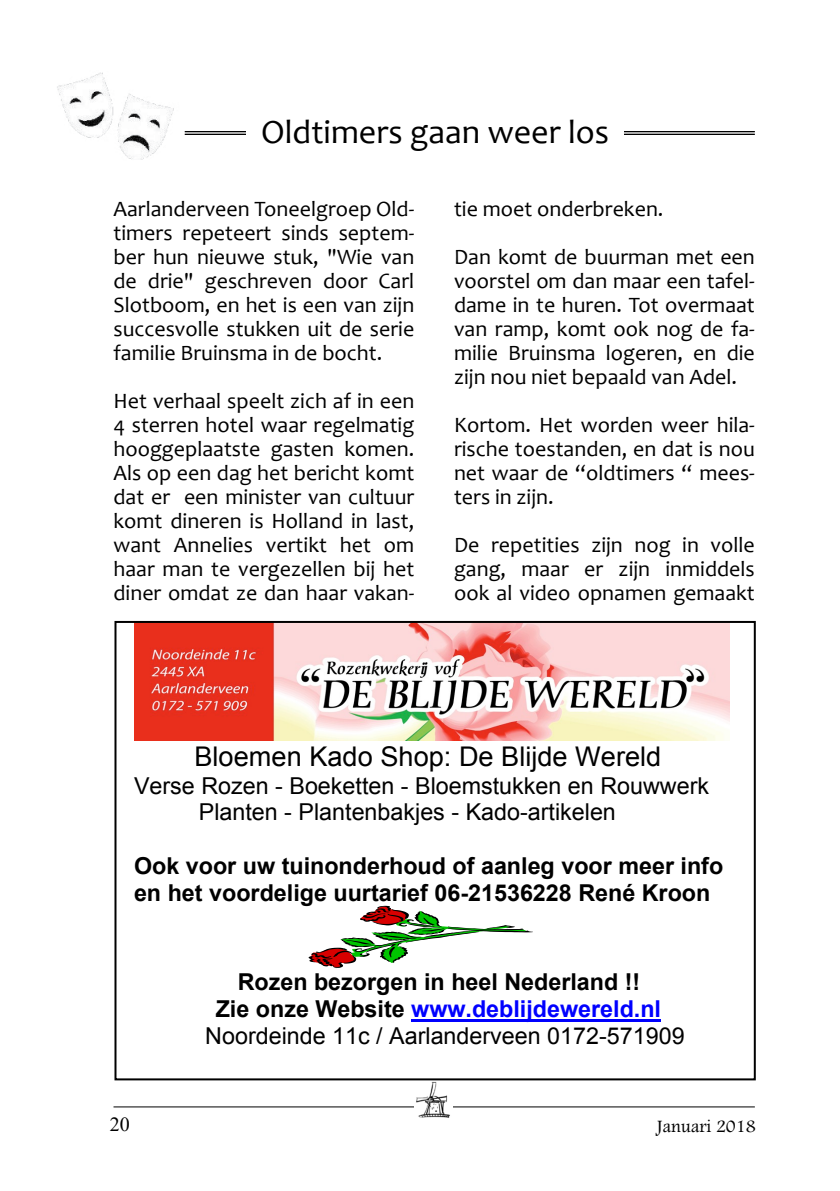
<style>
.page{position:relative;width:840px;height:1191px;background:#fff}
.page>*{position:absolute;margin:0;border:0;box-sizing:border-box;transform-origin:0 0}
.t1{font:34px "Candara";color:#000}
.t2{font:27.2px "Arial";color:#000}
.t3{font:700 23.2px/26.8px "Arial";color:#000}
.t4{font:23.2px/26.8px "Arial";color:#000}
.t5{font:22px/24px "Candara";color:#000;text-align:justify}
.t6{font:20px "Times New Roman";color:#000}
.t7{font:18px "Footlight MT Light";color:#000}
.s1{color:#00f}
.s2{font-weight:400}
</style>
<div class="page">
<hr style="left:113px;top:1106px;width:641px;height:1px;background:#000">
<img style="left:414px;top:1080px;width:38px;height:38px">
<img style="left:134px;top:624px;width:594px;height:116px">
<svg style="left:308px;top:905px;width:224px;height:63px"></svg>
<hr style="left:411px;top:1019px;width:249px;height:2px;background:#00f">
<div style="left:114px;top:621px;width:641px;height:459px;border:2px solid #000"></div>
<img style="left:57px;top:72px;width:128px;height:88px">
<hr style="left:185px;top:131px;width:569px;height:1px;background:#000">
<hr style="left:185px;top:134px;width:569px;height:1px;background:#000">
<div style="left:246px;top:118px;width:377px;height:38px;background:#fff"></div>
<h1 class="t1" style="left:261px;top:110px;width:349px">Oldtimers gaan weer los</h1>
<p class="t5" style="left:113px;top:197px;width:302px">Aarlanderveen Toneelgroep Old&shy;timers repeteert sinds septem&shy;ber hun nieuwe stuk, "Wie van de drie" geschreven door Carl Slotboom, en het is een van zijn succesvolle stukken uit de serie familie Bruinsma in de bocht.</p>
<p class="t5" style="left:113px;top:389px;width:302px">Het verhaal speelt zich af in een 4 sterren hotel waar regelmatig hooggeplaatste gasten komen.<br>Als op een dag het bericht komt dat er een minister van cultuur komt dineren is Holland in last, want Annelies vertikt het om haar man te vergezellen bij het diner omdat ze dan haar vakan-</p>
<p class="t5" style="left:454px;top:185px;width:302px;line-height:48px">tie moet onderbreken.<br>Dan komt de buurman met een</p>
<p class="t5" style="left:454px;top:269px;width:302px">voorstel om dan maar een tafel&shy;dame in te huren. Tot overmaat van ramp, komt ook nog de fa&shy;milie Bruinsma logeren, en die zijn nou niet bepaald van Adel.</p>
<p class="t5" style="left:454px;top:413px;width:302px">Kortom. Het worden weer hila&shy;rische toestanden, en dat is nou net waar de “oldtimers “ mees&shy;ters in zijn.</p>
<p class="t5" style="left:454px;top:533px;width:302px">De repetities zijn nog in volle gang, maar er zijn inmiddels ook al video opnamen gemaakt</p>
<p class="t2" style="left:194px;top:738px;width:468px">Bloemen Kado Shop: De Blijde Wereld</p>
<p class="t4" style="left:199px;top:772px;width:511px;text-indent:-65px">Verse Rozen - Boeketten - Bloemstukken en Rouwwerk<br>Planten - Plantenbakjes - Kado-artikelen</p>
<p class="t3" style="left:134px;top:853px;width:590px">Ook voor uw tuinonderhoud of aanleg voor meer info en het voordelige uurtarief 06-21536228 René Kroon</p>
<p class="t3" style="left:205px;top:969px;width:480px;text-align:center">Rozen bezorgen in heel Nederland !!<br>Zie onze Website <span class="s1">www.deblijdewereld.nl<br></span><span class="s2">Noordeinde 11c / Aarlanderveen 0172-571909</span></p>
<p class="t6" style="left:110px;top:1110px;width:21px">20</p>
<p class="t7" style="left:656px;top:1116px;width:100px">Januari 2018</p>
</div>
